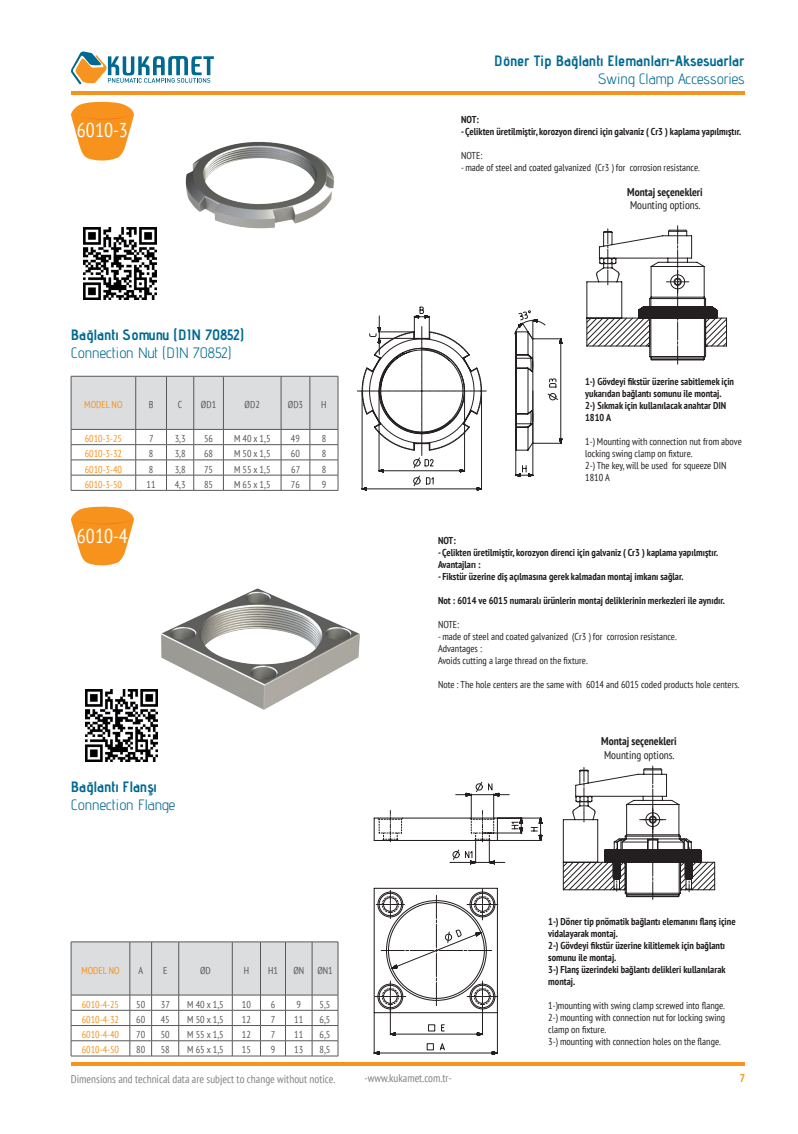
<style>
.page{position:relative;width:798px;height:1134px;background:#fff}
.page>*{position:absolute;margin:0;border:0;box-sizing:border-box;transform-origin:0 0}
.t1{font:condensed 20px "PT Sans";color:#fff}
.t2{font:700 15px "Advent Pro";color:#006991}
.t3{font:15px "Advent Pro";color:#006991}
.t4{font:condensed 11.25px "PT Sans";color:#808285}
.t5{font:700 condensed 11.25px/13.5px "PT Sans";color:#231f20}
.t6{font:700 condensed 11.25px "PT Sans";color:#f7931d}
.t7{font:700 condensed 10px/12px "PT Sans";color:#231f20}
.t8{font:condensed 10px/12px "PT Sans";color:#231f20}
.t9{font:condensed 10px "PT Sans";color:#57585a}
.t10{font:condensed 10px "PT Sans";color:#f7931d}
.s1{font-size:9.38px}
.s2{font-weight:400}
</style>
<div class="page">
<hr style="left:71px;top:92px;width:673px;height:3px;background:#f7931d">
<hr style="left:71px;top:1062px;width:673px;height:4px;background:#f7931d">
<svg style="left:71px;top:51px;width:143px;height:34px"></svg>
<svg style="left:71px;top:376px;width:267px;height:115px"></svg>
<svg style="left:71px;top:942px;width:267px;height:115px"></svg>
<svg style="left:71px;top:101px;width:63px;height:60px"></svg>
<svg style="left:71px;top:506px;width:63px;height:60px"></svg>
<svg style="left:373px;top:781px;width:169px;height:273px"></svg>
<svg style="left:562px;top:766px;width:153px;height:134px"></svg>
<svg style="left:357px;top:307px;width:205px;height:183px"></svg>
<svg style="left:586px;top:225px;width:141px;height:139px"></svg>
<img style="left:185px;top:142px;width:149px;height:87px">
<img style="left:161px;top:588px;width:199px;height:122px">
<img style="left:84px;top:227px;width:72px;height:73px">
<img style="left:85px;top:689px;width:73px;height:73px">
<p class="t1" style="left:77px;top:118px;width:52px">6010-3</p>
<p class="t2" style="left:71px;top:326px;width:175px">Bağlantı Somunu (DIN 70852)</p>
<p class="t3" style="left:71px;top:344px;width:162px">Connection Nut (DIN 70852)</p>
<p class="t10" style="left:84px;top:398px;width:40px">MODEL NO</p>
<p class="t9" style="left:149px;top:398px;width:6px">B</p>
<p class="t9" style="left:178px;top:398px;width:6px">C</p>
<p class="t9" style="left:201px;top:398px;width:17px">ØD1</p>
<p class="t9" style="left:244px;top:398px;width:17px">ØD2</p>
<p class="t9" style="left:288px;top:398px;width:17px">ØD3</p>
<p class="t9" style="left:321px;top:398px;width:7px">H</p>
<p class="t10" style="left:85px;top:432px;width:39px">6010-3-25</p>
<p class="t9" style="left:149px;top:432px;width:6px">7</p>
<p class="t9" style="left:175px;top:432px;width:12px">3,3</p>
<p class="t9" style="left:204px;top:432px;width:11px">56</p>
<p class="t9" style="left:234px;top:432px;width:38px">M 40 x 1,5</p>
<p class="t9" style="left:291px;top:432px;width:11px">49</p>
<p class="t9" style="left:321px;top:432px;width:6px">8</p>
<p class="t10" style="left:85px;top:447px;width:39px">6010-3-32</p>
<p class="t9" style="left:149px;top:447px;width:6px">8</p>
<p class="t9" style="left:175px;top:447px;width:12px">3,8</p>
<p class="t9" style="left:204px;top:447px;width:11px">68</p>
<p class="t9" style="left:234px;top:447px;width:38px">M 50 x 1,5</p>
<p class="t9" style="left:291px;top:447px;width:11px">60</p>
<p class="t9" style="left:321px;top:447px;width:6px">8</p>
<p class="t10" style="left:85px;top:463px;width:39px">6010-3-40</p>
<p class="t9" style="left:149px;top:463px;width:6px">8</p>
<p class="t9" style="left:175px;top:463px;width:12px">3,8</p>
<p class="t9" style="left:204px;top:463px;width:11px">75</p>
<p class="t9" style="left:234px;top:463px;width:38px">M 55 x 1,5</p>
<p class="t9" style="left:291px;top:463px;width:11px">67</p>
<p class="t9" style="left:321px;top:463px;width:6px">8</p>
<p class="t10" style="left:85px;top:478px;width:39px">6010-3-50</p>
<p class="t9" style="left:146px;top:478px;width:10px">11</p>
<p class="t9" style="left:175px;top:478px;width:12px">4,3</p>
<p class="t9" style="left:204px;top:478px;width:11px">85</p>
<p class="t9" style="left:234px;top:478px;width:38px">M 65 x 1,5</p>
<p class="t9" style="left:291px;top:478px;width:11px">76</p>
<p class="t9" style="left:321px;top:478px;width:6px">9</p>
<p class="t1" style="left:77px;top:523px;width:52px">6010-4</p>
<p class="t2" style="left:71px;top:777px;width:87px">Bağlantı Flanşı</p>
<p class="t3" style="left:71px;top:795px;width:106px">Connection Flange</p>
<p class="t10" style="left:81px;top:964px;width:40px">MODEL NO</p>
<p class="t9" style="left:138px;top:964px;width:6px">A</p>
<p class="t9" style="left:163px;top:964px;width:6px">E</p>
<p class="t9" style="left:200px;top:964px;width:12px">ØD</p>
<p class="t9" style="left:243px;top:964px;width:7px">H</p>
<p class="t9" style="left:268px;top:964px;width:11px">H1</p>
<p class="t9" style="left:293px;top:964px;width:12px">ØN</p>
<p class="t9" style="left:317px;top:964px;width:17px">ØN1</p>
<p class="t10" style="left:82px;top:998px;width:39px">6010-4-25</p>
<p class="t9" style="left:136px;top:998px;width:10px">50</p>
<p class="t9" style="left:161px;top:998px;width:11px">37</p>
<p class="t9" style="left:187px;top:998px;width:38px">M 40 x 1,5</p>
<p class="t9" style="left:242px;top:998px;width:11px">10</p>
<p class="t9" style="left:271px;top:998px;width:6px">6</p>
<p class="t9" style="left:296px;top:998px;width:6px">9</p>
<p class="t9" style="left:319px;top:998px;width:12px">5,5</p>
<p class="t10" style="left:82px;top:1013px;width:39px">6010-4-32</p>
<p class="t9" style="left:136px;top:1013px;width:10px">60</p>
<p class="t9" style="left:161px;top:1013px;width:11px">45</p>
<p class="t9" style="left:187px;top:1013px;width:38px">M 50 x 1,5</p>
<p class="t9" style="left:242px;top:1013px;width:11px">12</p>
<p class="t9" style="left:271px;top:1013px;width:6px">7</p>
<p class="t9" style="left:294px;top:1013px;width:11px">11</p>
<p class="t9" style="left:319px;top:1013px;width:12px">6,5</p>
<p class="t10" style="left:82px;top:1028px;width:39px">6010-4-40</p>
<p class="t9" style="left:136px;top:1028px;width:10px">70</p>
<p class="t9" style="left:161px;top:1028px;width:11px">50</p>
<p class="t9" style="left:187px;top:1028px;width:38px">M 55 x 1,5</p>
<p class="t9" style="left:242px;top:1028px;width:11px">12</p>
<p class="t9" style="left:271px;top:1028px;width:6px">7</p>
<p class="t9" style="left:294px;top:1028px;width:11px">11</p>
<p class="t9" style="left:319px;top:1028px;width:12px">6,5</p>
<p class="t10" style="left:82px;top:1043px;width:39px">6010-4-50</p>
<p class="t9" style="left:136px;top:1043px;width:10px">80</p>
<p class="t9" style="left:161px;top:1043px;width:11px">58</p>
<p class="t9" style="left:187px;top:1043px;width:38px">M 65 x 1,5</p>
<p class="t9" style="left:242px;top:1043px;width:11px">15</p>
<p class="t9" style="left:271px;top:1043px;width:6px">9</p>
<p class="t9" style="left:294px;top:1043px;width:11px">13</p>
<p class="t9" style="left:319px;top:1043px;width:12px">8,5</p>
<p class="t2" style="left:494px;top:52px;width:252px">Döner Tip Bağlantı Elemanları-Aksesuarlar</p>
<p class="t3" style="left:598px;top:70px;width:148px">Swing Clamp Accessories</p>
<p class="t7" style="left:461px;top:113px;width:19px">NOT:</p>
<p class="t7" style="left:461px;top:125px;width:281px">- Çelikten üretilmiştir, korozyon direnci için galvaniz ( Cr3 ) kaplama yapılmıştır.</p>
<p class="t8" style="left:461px;top:149px;width:23px">NOTE:</p>
<p class="t8" style="left:461px;top:161px;width:240px">- made of steel and coated galvanized (Cr3 ) for corrosion resistance<span class="s1">.</span></p>
<p class="t5" style="left:627px;top:185px;width:77px">Montaj seçenekleri<br><span class="s2">Mounting options.</span></p>
<p class="t7" style="left:585px;top:375px;width:150px">1-) Gövdeyi fikstür üzerine sabitlemek için yukarıdan bağlantı somunu ile montaj.</p>
<p class="t7" style="left:585px;top:399px;width:143px">2-) Sıkmak için kullanılacak anahtar DIN<br>1810 A</p>
<p class="t8" style="left:585px;top:435px;width:158px">1-) Mounting with connection nut from above locking swing clamp on fixture.</p>
<p class="t8" style="left:585px;top:459px;width:143px">2-) The key, will be used for squeeze DIN<br>1810 A</p>
<p class="t7" style="left:438px;top:534px;width:19px">NOT:</p>
<p class="t7" style="left:438px;top:546px;width:281px">- Çelikten üretilmiştir, korozyon direnci için galvaniz ( Cr3 ) kaplama yapılmıştır.</p>
<p class="t7" style="left:438px;top:558px;width:44px">Avantajları :</p>
<p class="t7" style="left:438px;top:570px;width:247px">- Fikstür üzerine diş açılmasına gerek kalmadan montaj imkanı sağlar.</p>
<p class="t7" style="left:438px;top:594px;width:288px">Not : 6014 ve 6015 numaralı ürünlerin montaj deliklerinin merkezleri ile aynıdır.</p>
<p class="t8" style="left:438px;top:618px;width:23px">NOTE:</p>
<p class="t8" style="left:438px;top:630px;width:240px">- made of steel and coated galvanized (Cr3 ) for corrosion resistance.</p>
<p class="t8" style="left:438px;top:642px;width:46px">Advantages :</p>
<p class="t8" style="left:438px;top:654px;width:151px">Avoids cutting a large thread on the fixture.</p>
<p class="t8" style="left:438px;top:678px;width:303px">Note : The hole centers are the same with 6014 and 6015 coded products hole centers.</p>
<p class="t5" style="left:601px;top:734px;width:77px">Montaj seçenekleri<br><span class="s2">Mounting options.</span></p>
<p class="t7" style="left:548px;top:915px;width:189px">1-) Döner tip pnömatik bağlantı elemanını flanş içine vidalayarak montaj.</p>
<p class="t7" style="left:548px;top:939px;width:178px">2-) Gövdeyi fikstür üzerine kilitlemek için bağlantı somunu ile montaj.</p>
<p class="t7" style="left:548px;top:963px;width:179px">3-) Flanş üzerindeki bağlantı delikleri kullanılarak montaj.</p>
<p class="t8" style="left:548px;top:999px;width:178px">1-)mounting with swing clamp screwed into flange.</p>
<p class="t8" style="left:548px;top:1011px;width:178px">2-) mounting with connection nut for locking swing clamp on fixture.</p>
<p class="t8" style="left:548px;top:1035px;width:174px">3-) mounting with connection holes on the flange.</p>
<p class="t4" style="left:71px;top:1072px;width:266px">Dimensions and technical data are subject to change without notice.</p>
<p class="t4" style="left:364px;top:1071px;width:89px">-www.kukamet.com.tr-</p>
<p class="t6" style="left:739px;top:1071px;width:7px">7</p>
</div>
